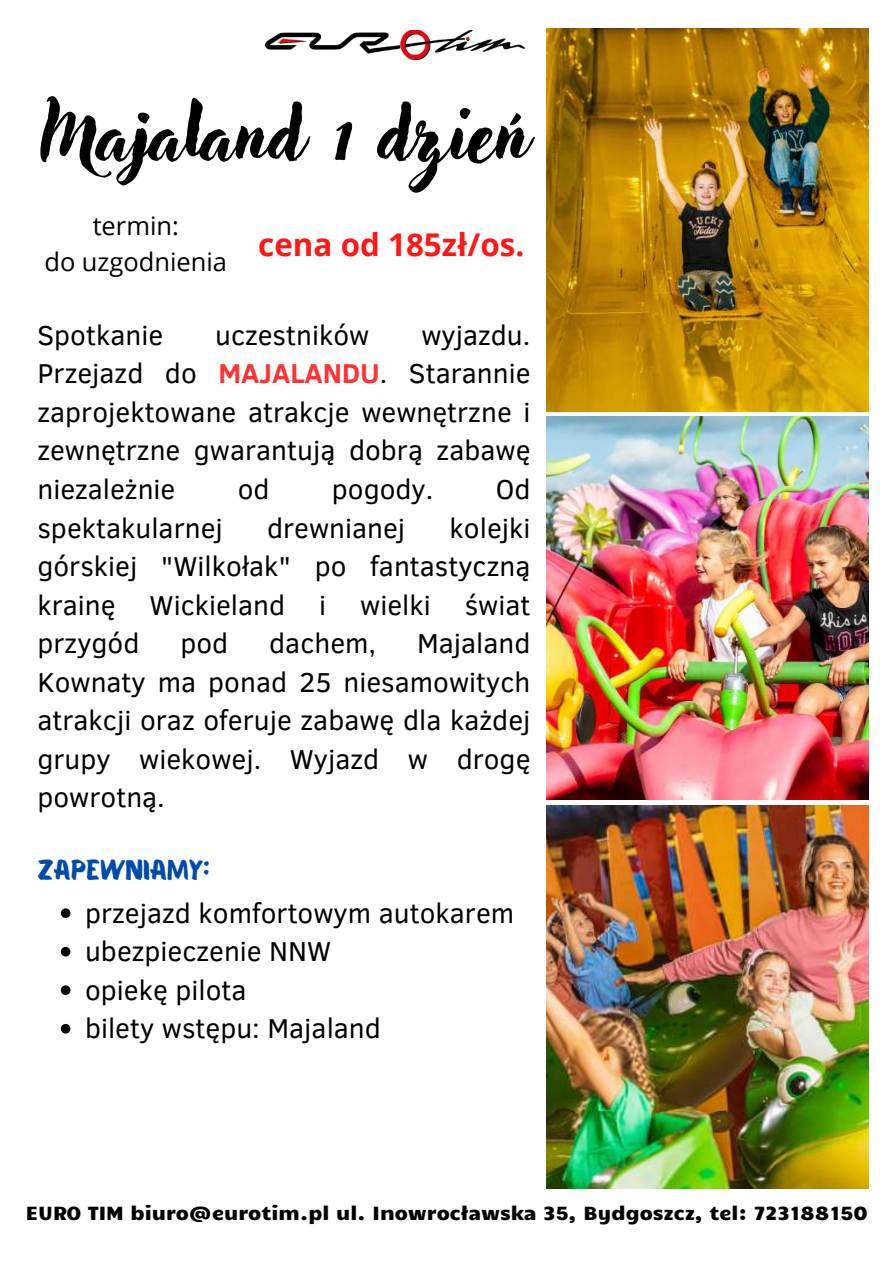
<style>
.page{position:relative;width:893px;height:1263px;background:#fff}
.page>*{position:absolute;margin:0;border:0;box-sizing:border-box;transform-origin:0 0}
.t1{font:77.18px "Adlery Pro Swash";color:#000}
.t2{font:700 31.35px "Open Sans";color:#ff1616}
.t3{font:27.97px/38.5px "Clear Sans";color:#000;text-align:justify}
.t4{font:27.97px "Balmy";color:#004aad}
.t5{font:25.5px/35.5px "Open Sans";color:#000;text-align:center}
.t6{font:19.2px "Candal";color:#000}
.s1{font-weight:700;color:#ff3131}
</style>
<div class="page">
<img style="left:547px;top:28px;width:321px;height:383px">
<img style="left:547px;top:417px;width:321px;height:383px">
<img style="left:547px;top:805px;width:321px;height:383px">
<img style="left:265px;top:30px;width:259px;height:29px">
<svg style="left:61px;top:908px;width:9px;height:10px"></svg>
<svg style="left:61px;top:947px;width:9px;height:9px"></svg>
<svg style="left:61px;top:985px;width:9px;height:10px"></svg>
<svg style="left:61px;top:1024px;width:9px;height:9px"></svg>
<h1 class="t1" style="left:40px;top:98px;width:490px">Majaland 1 dzień</h1>
<p class="t5" style="left:44px;top:208px;width:184px">termin:<br>do uzgodnienia</p>
<p class="t2" style="left:258px;top:222px;width:268px">cena od 185zł/os.</p>
<p class="t3" style="left:37px;top:314px;width:127px">Spotkanie</p>
<p class="t3" style="left:215px;top:314px;width:156px">uczestników</p>
<p class="t3" style="left:37px;top:314px;width:494px;text-indent:384px">wyjazdu.<br>Przejazd do <span class="s1">MAJALANDU</span>. Starannie zaprojektowane atrakcje wewnętrzne i zewnętrzne gwarantują dobrą zabawę niezależnie</p>
<p class="t3" style="left:238px;top:468px;width:33px">od</p>
<p class="t3" style="left:332px;top:468px;width:103px">pogody.</p>
<p class="t3" style="left:496px;top:468px;width:36px">Od</p>
<p class="t3" style="left:37px;top:507px;width:187px">spektakularnej</p>
<p class="t3" style="left:267px;top:507px;width:140px">drewnianej</p>
<p class="t3" style="left:37px;top:507px;width:494px;text-indent:412px">kolejki górskiej "Wilkołak" po fantastyczną krainę Wickieland i wielki świat przygód</p>
<p class="t3" style="left:37px;top:623px;width:494px;text-indent:379px">Majaland Kownaty ma ponad 25 niesamowitych atrakcji oraz oferuje zabawę dla każdej grupy wiekowej. Wyjazd w drogę powrotną.</p>
<p class="t3" style="left:180px;top:623px;width:49px">pod</p>
<p class="t3" style="left:269px;top:623px;width:108px">dachem,</p>
<p class="t4" style="left:37px;top:859px;width:173px">ZAPEWNIAMY:</p>
<p class="t3" style="left:85px;top:892px;width:431px;text-align:left">przejazd komfortowym autokarem ubezpieczenie NNW<br>opiekę pilota<br>bilety wstępu: Majaland</p>
<p class="t6" style="left:26px;top:1199px;width:843px">EURO TIM biuro@eurotim.pl ul. Inowrocławska 35, Bydgoszcz, tel: 723188150</p>
</div>
